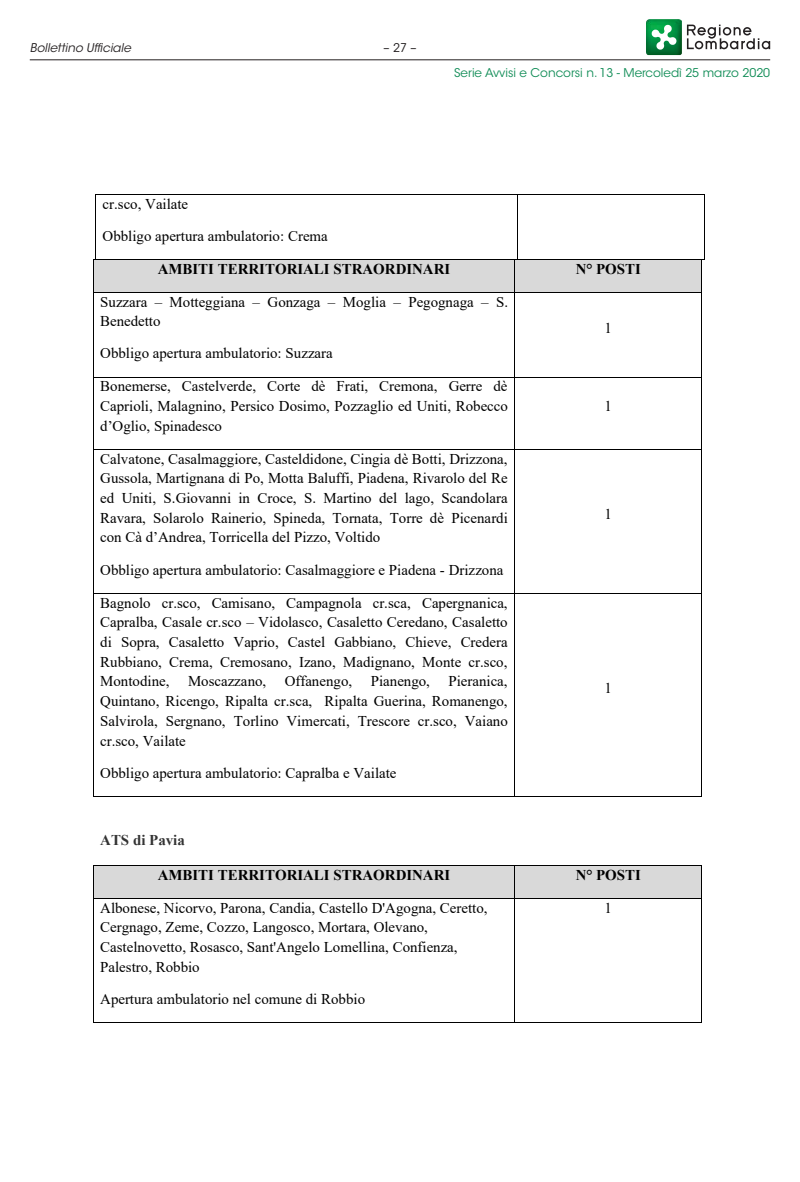
<style>
.page{position:relative;width:800px;height:1182px;background:#fff}
.page>*{position:absolute;margin:0;border:0;box-sizing:border-box;transform-origin:0 0}
.t1{font:14.85px/19.6px "Times New Roman";color:#000}
.t2{font:700 14.85px "Times New Roman";color:#000}
.t3{font:700 14.85px "Times New Roman";color:#333}
.t4{font:12px "ITC Avant Garde Std";color:#108c56}
.t5{font:italic 12px "ITC Avant Garde Std";color:#231f20}
.t6{font:12px "ITC Avant Garde Std";color:#231f20}
</style>
<div class="page">
<svg style="left:686px;top:25px;width:84px;height:24px"></svg>
<img style="left:646px;top:19px;width:35px;height:36px">
<svg style="left:651px;top:24px;width:25px;height:26px"></svg>
<hr style="left:30px;top:59px;width:740px;height:1px;background:#231f20">
<hr style="left:96px;top:194px;width:420px;height:1px;background:#000">
<hr style="left:517px;top:194px;width:186px;height:1px;background:#000">
<hr style="left:96px;top:195px;width:1px;height:64px;background:#000">
<hr style="left:516px;top:195px;width:1px;height:64px;background:#000">
<hr style="left:703px;top:195px;width:1px;height:64px;background:#000">
<div style="left:94px;top:260px;width:420px;height:32px;background:#d9d9d9"></div>
<div style="left:515px;top:260px;width:186px;height:32px;background:#d9d9d9"></div>
<hr style="left:96px;top:259px;width:418px;height:1px;background:#000">
<hr style="left:517px;top:259px;width:184px;height:1px;background:#000">
<hr style="left:93px;top:260px;width:1px;height:32px;background:#000">
<hr style="left:514px;top:260px;width:1px;height:32px;background:#000">
<hr style="left:701px;top:260px;width:1px;height:32px;background:#000">
<hr style="left:94px;top:292px;width:420px;height:1px;background:#000">
<hr style="left:515px;top:292px;width:186px;height:1px;background:#000">
<hr style="left:93px;top:292px;width:1px;height:85px;background:#000">
<hr style="left:514px;top:292px;width:1px;height:85px;background:#000">
<hr style="left:701px;top:292px;width:1px;height:85px;background:#000">
<hr style="left:94px;top:377px;width:420px;height:1px;background:#000">
<hr style="left:515px;top:377px;width:186px;height:1px;background:#000">
<hr style="left:93px;top:377px;width:1px;height:72px;background:#000">
<hr style="left:514px;top:377px;width:1px;height:72px;background:#000">
<hr style="left:701px;top:377px;width:1px;height:72px;background:#000">
<hr style="left:94px;top:449px;width:420px;height:1px;background:#000">
<hr style="left:515px;top:449px;width:186px;height:1px;background:#000">
<hr style="left:93px;top:449px;width:1px;height:144px;background:#000">
<hr style="left:514px;top:449px;width:1px;height:144px;background:#000">
<hr style="left:701px;top:449px;width:1px;height:144px;background:#000">
<hr style="left:94px;top:593px;width:420px;height:1px;background:#000">
<hr style="left:515px;top:593px;width:186px;height:1px;background:#000">
<hr style="left:93px;top:593px;width:1px;height:203px;background:#000">
<hr style="left:94px;top:796px;width:420px;height:1px;background:#000">
<hr style="left:514px;top:593px;width:1px;height:203px;background:#000">
<hr style="left:515px;top:796px;width:186px;height:1px;background:#000">
<hr style="left:701px;top:593px;width:1px;height:203px;background:#000">
<div style="left:94px;top:865px;width:420px;height:33px;background:#d9d9d9"></div>
<div style="left:515px;top:865px;width:186px;height:33px;background:#d9d9d9"></div>
<hr style="left:94px;top:865px;width:420px;height:1px;background:#000">
<hr style="left:515px;top:865px;width:186px;height:1px;background:#000">
<hr style="left:93px;top:865px;width:1px;height:33px;background:#000">
<hr style="left:514px;top:865px;width:1px;height:33px;background:#000">
<hr style="left:701px;top:865px;width:1px;height:33px;background:#000">
<hr style="left:94px;top:898px;width:420px;height:1px;background:#000">
<hr style="left:515px;top:898px;width:186px;height:1px;background:#000">
<hr style="left:93px;top:898px;width:1px;height:124px;background:#000">
<hr style="left:94px;top:1022px;width:420px;height:1px;background:#000">
<hr style="left:514px;top:898px;width:1px;height:124px;background:#000">
<hr style="left:515px;top:1022px;width:186px;height:1px;background:#000">
<hr style="left:701px;top:898px;width:1px;height:124px;background:#000">
<p class="t5" style="left:30px;top:40px;width:103px">Bollettino Ufficiale</p>
<p class="t6" style="left:383px;top:40px;width:34px">– 27 –</p>
<p class="t4" style="left:454px;top:65px;width:317px">Serie Avvisi e Concorsi n. 13 - Mercoledì 25 marzo 2020</p>
<p class="t1" style="left:103px;top:187px;width:226px;line-height:32.1px">cr.sco, Vailate<br>Obbligo apertura ambulatorio: Crema</p>
<p class="t2" style="left:158px;top:258px;width:294px">AMBITI TERRITORIALI STRAORDINARI</p>
<p class="t2" style="left:575px;top:258px;width:67px">N° POSTI</p>
<p class="t1" style="left:100px;top:291px;width:409px">Suzzara – Motteggiana – Gonzaga – Moglia – Pegognaga – S.<br>Benedetto</p>
<p class="t1" style="left:100px;top:343px;width:234px">Obbligo apertura ambulatorio: Suzzara</p>
<p class="t1" style="left:604px;top:317px;width:9px">1</p>
<p class="t1" style="left:100px;top:376px;width:409px;text-align:justify">Bonemerse, Castelverde, Corte dè Frati, Cremona, Gerre dè Caprioli, Malagnino, Persico Dosimo, Pozzaglio ed Uniti, Robecco d’Oglio, Spinadesco</p>
<p class="t1" style="left:100px;top:448px;width:409px;text-align:justify">Calvatone, Casalmaggiore, Casteldidone, Cingia dè Botti, Drizzona, Gussola, Martignana di Po, Motta Baluffi, Piadena, Rivarolo del Re ed Uniti, S.Giovanni in Croce, S. Martino del lago, Scandolara Ravara, Solarolo Rainerio, Spineda, Tornata, Torre dè Picenardi con Cà d’Andrea, Torricella del Pizzo, Voltido</p>
<p class="t1" style="left:100px;top:559px;width:404px">Obbligo apertura ambulatorio: Casalmaggiore e Piadena - Drizzona</p>
<p class="t1" style="left:100px;top:592px;width:409px;text-align:justify">Bagnolo cr.sco, Camisano, Campagnola cr.sca, Capergnanica, Capralba, Casale cr.sco – Vidolasco, Casaletto Ceredano, Casaletto di Sopra, Casaletto Vaprio, Castel Gabbiano, Chieve, Credera Rubbiano, Crema, Cremosano, Izano, Madignano, Monte cr.sco, Montodine, Moscazzano, Offanengo, Pianengo, Pieranica, Quintano, Ricengo, Ripalta cr.sca, Ripalta Guerina, Romanengo, Salvirola, Sergnano, Torlino Vimercati, Trescore cr.sco, Vaiano cr.sco, Vailate</p>
<p class="t1" style="left:100px;top:762px;width:298px">Obbligo apertura ambulatorio: Capralba e Vailate</p>
<p class="t1" style="left:604px;top:395px;width:9px">1</p>
<p class="t1" style="left:604px;top:504px;width:9px">1</p>
<p class="t1" style="left:604px;top:677px;width:9px">1</p>
<p class="t3" style="left:100px;top:829px;width:86px">ATS di Pavia</p>
<p class="t2" style="left:158px;top:864px;width:294px">AMBITI TERRITORIALI STRAORDINARI</p>
<p class="t2" style="left:575px;top:864px;width:67px">N° POSTI</p>
<p class="t1" style="left:100px;top:897px;width:389px">Albonese, Nicorvo, Parona, Candia, Castello D'Agogna, Ceretto, Cergnago, Zeme, Cozzo, Langosco, Mortara, Olevano, Castelnovetto, Rosasco, Sant'Angelo Lomellina, Confienza, Palestro, Robbio</p>
<p class="t1" style="left:100px;top:988px;width:266px">Apertura ambulatorio nel comune di Robbio</p>
<p class="t1" style="left:604px;top:897px;width:9px">1</p>
</div>
